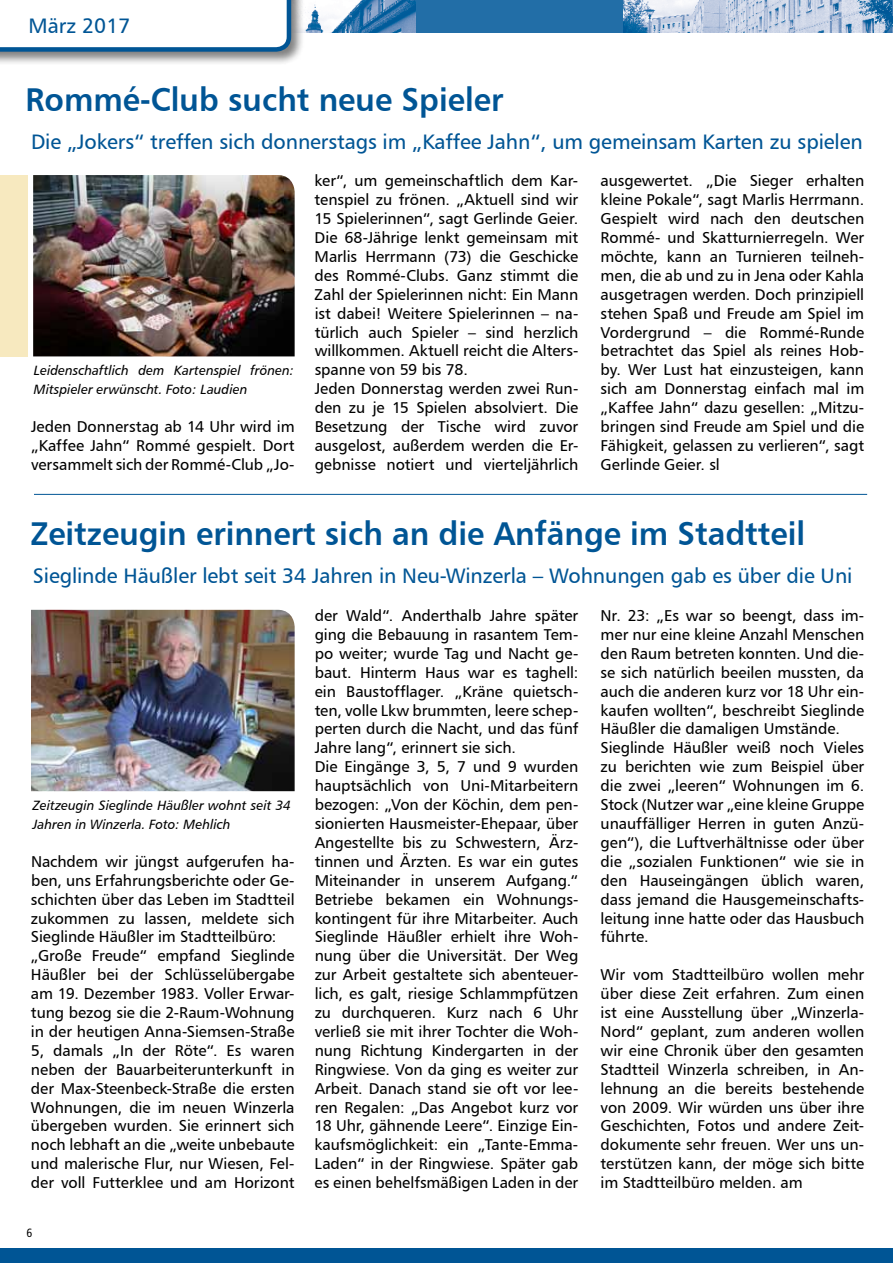
<style>
.page{position:relative;width:893px;height:1263px;background:#fff}
.page>*{position:absolute;margin:0;border:0;box-sizing:border-box;transform-origin:0 0}
.t1{font:33px "Humanist 777 BT Bold B";color:#005595;scale:.95 1}
.t2{font:21px "Humanist 777 BT Roman B";letter-spacing:-.005em;color:#005595}
.t3{font:15.75px/18.9px "Humanist 777 BT Roman B";letter-spacing:-.005em;color:#000}
.t4{font:13.5px/18.9px "Humanist 777 BT Italic B";letter-spacing:.005em;color:#000}
.t5{font:12px "Humanist 777 BT Roman Condensed B";color:#000}
</style>
<div class="page">
<img style="left:33px;top:175px;width:262px;height:181px">
<div style="left:266px;top:0;width:627px;height:33px;background:#226ea7"></div>
<div style="left:0;top:1249px;width:893px;height:14px;background:#005595"></div>
<img style="left:305px;top:0;width:111px;height:33px">
<div style="left:0;top:0;width:305px;height:66px;background:#000;opacity:.5"></div>
<svg style="left:0;top:0;width:291px;height:52px"></svg>
<img style="left:624px;top:0;width:269px;height:33px">
<div style="left:0;top:175px;width:27px;height:181px;background:#f7e9bf"></div>
<hr style="left:34px;top:494px;width:833px;height:1px;background:#005595">
<img style="left:31px;top:610px;width:264px;height:181px">
<h2 class="t2" style="left:28px;top:12px;width:103px">März 2017</h2>
<h1 class="t1" style="left:26px;top:78px;width:505px">Rommé-Club sucht neue Spieler</h1>
<h2 class="t2" style="left:31px;top:128px;width:833px">Die „Jokers“ treffen sich donnerstags im „Kaffee Jahn“, um gemeinsam Karten zu spielen</h2>
<p class="t4" style="left:34px;top:361px;width:262px">Leidenschaftlich dem Kartenspiel frönen:<br>Mitspieler erwünscht. Foto: Laudien</p>
<p class="t3" style="left:31px;top:417px;width:265px;text-align:justify">Jeden Donnerstag ab 14 U hr wird im „Kaffee Jahn“ Rommé gespielt. Dort versammelt sich der Rommé-Club „Jo-</p>
<p class="t3" style="left:315px;top:171px;width:265px">ker“, um gemeinschaftlich dem Kar&shy;tenspiel zu frönen. „Aktuell sind wir 15 Spielerinnen“, sagt Gerlinde Geier.<br>Die 68-Jährige lenkt gemeinsam mit Marlis Herrmann (73) die Geschicke des Rommé-Clubs. Ganz stimmt die Zahl der Spielerinnen nicht: Ein Mann ist dabei! Weitere Spielerinnen – na&shy;türlich auch Spieler – sind herzlich willkommen. Aktuell reicht die Alters&shy;spanne von 59 bis 78.<br>Jeden Donnerstag werden zwei Run&shy;den zu je 15 Spielen absolviert. Die Besetzung der Tische wird zuvor ausgelost, außerdem werden die Er&shy;gebnisse notiert und vierteljährlich</p>
<p class="t3" style="left:601px;top:171px;width:265px;text-align:justify">ausgewertet. „Die Sieger erhalten kleine Pokale“, sagt Marlis Herrmann.<br>Gespielt wird nach den deutschen Rommé- und Skatturnierregeln. Wer möchte, kann an Turnieren teilneh&shy;men, die ab und zu in Jena oder Kahla ausgetragen werden. Doch prinzipiell stehen Spaß und Freude am Spiel im Vordergrund – die Rommé-Runde betrachtet das Spiel als reines Hob&shy;by. Wer Lust hat einzusteigen, kann sich am Donnerstag einfach mal im „Kaffee Jahn“ dazu gesellen: „Mitzu&shy;bringen sind Freude am Spiel und die Fähigkeit, gelassen zu verlieren“, sagt Gerlinde Geier. sl</p>
<h1 class="t1" style="left:30px;top:513px;width:817px">Zeitzeugin erinnert sich an die Anfänge im Stadtteil</h1>
<h2 class="t2" style="left:33px;top:563px;width:821px">Sieglinde Häußler lebt seit 34 Jahren in Neu-Winzerla – Wohnungen gab es über die U ni</h2>
<p class="t4" style="left:33px;top:796px;width:259px">Zeitzeugin Sieglinde Häußler wohnt seit 34<br>Jahren in Winzerla. Foto: Mehlich</p>
<p class="t3" style="left:31px;top:851px;width:265px">Nachdem wir jüngst aufgerufen ha&shy;ben, uns Erfahrungsberichte oder Ge&shy;schichten über das Leben im Stadtteil zukommen zu lassen, meldete sich Sieglinde Häußler im Stadtteilbüro: „Große Freude“ empfand Sieglinde Häußler bei der Schlüsselübergabe am 19. Dezember 1983. Voller Erwar&shy;tung bezog sie die 2-Raum-Wohnung in der heutigen Anna-Siemsen-Straße 5, damals „I n der Röte“. Es waren neben der Bauarbeiterunterkunft in der Max-Steenbeck-Straße die ersten Wohnungen, die im neuen Winzerla übergeben wurden. Sie erinnert sich noch lebhaft an die „weite unbebaute und malerische Flur, nur Wiesen, Fel&shy;der voll Futterklee und am Horizont</p>
<p class="t5" style="left:27px;top:1226px;width:7px">6</p>
<p class="t3" style="left:315px;top:606px;width:265px">der Wald“. Anderthalb Jahre später ging die Bebauung in rasantem Tem&shy;po weiter; wurde Tag und Nacht ge&shy;baut. Hinterm Haus war es taghell: ein Baustofflager. „Kräne quietsch&shy;ten, volle Lkw brummten, leere schep&shy;perten durch die Nacht, und das fünf Jahre lang“, erinnert sie sich.<br>Die Eingänge 3, 5, 7 und 9 wurden hauptsächlich von U ni-Mitarbeitern bezogen: „Von der Köchin, dem pen&shy;sionierten Hausmeister-Ehepaar, über Angestellte bis zu Schwestern, Ärz&shy;tinnen und Ärzten. Es war ein gutes Miteinander in unserem Aufgang.“ Betriebe bekamen ein Wohnungs&shy;kontingent für ihre Mitarbeiter. Auch Sieglinde Häußler erhielt ihre Woh&shy;nung über die U niversität. Der Weg zur Arbeit gestaltete sich abenteuer&shy;lich, es galt, riesige Schlammpfützen zu durchqueren. Kurz nach 6 U hr verließ sie mit ihrer Tochter die Woh&shy;nung Richtung Kindergarten in der Ringwiese. Von da ging es weiter zur Arbeit. Danach stand sie oft vor lee&shy;ren Regalen: „Das Angebot kurz vor 18 U hr, gähnende Leere“. Einzige Ein&shy;kaufsmöglichkeit: ein „Tante-Emma-Laden“ in der Ringwiese. Später gab es einen behelfsmäßigen Laden in der</p>
<p class="t3" style="left:601px;top:606px;width:265px">N r. 23: „Es war so beengt, dass im&shy;mer nur eine kleine Anzahl Menschen den Raum betreten konnten. U nd die&shy;se sich natürlich beeilen mussten, da auch die anderen kurz vor 18 U hr ein&shy;kaufen wollten“, beschreibt Sieglinde Häußler die damaligen U mstände.<br>Sieglinde Häußler weiß noch Vieles zu berichten wie zum Beispiel über die zwei „leeren“ Wohnungen im 6.<br>Stock (N utzer war „eine kleine Gruppe unauffälliger Herren in guten Anzü&shy;gen“), die Luftverhältnisse oder über die „sozialen Funktionen“ wie sie in den Hauseingängen üblich waren, dass jemand die Hausgemeinschafts&shy;leitung inne hatte oder das Hausbuch führte.</p>
<p class="t3" style="left:601px;top:965px;width:265px;text-align:justify">Wir vom Stadtteilbüro wollen mehr über diese Zeit erfahren. Zum einen ist eine Ausstellung über „Winzerla-Nord“ geplant, zum anderen wollen wir eine Chronik über den gesamten Stadtteil Winzerla schreiben, in An&shy;lehnung an die bereits bestehende von 2009. Wir würden uns über ihre Geschichten, Fotos und andere Zeit&shy;dokumente sehr freuen. Wer uns un&shy;terstützen kann, der möge sich bitte im Stadtteilbüro melden. am</p>
</div>
